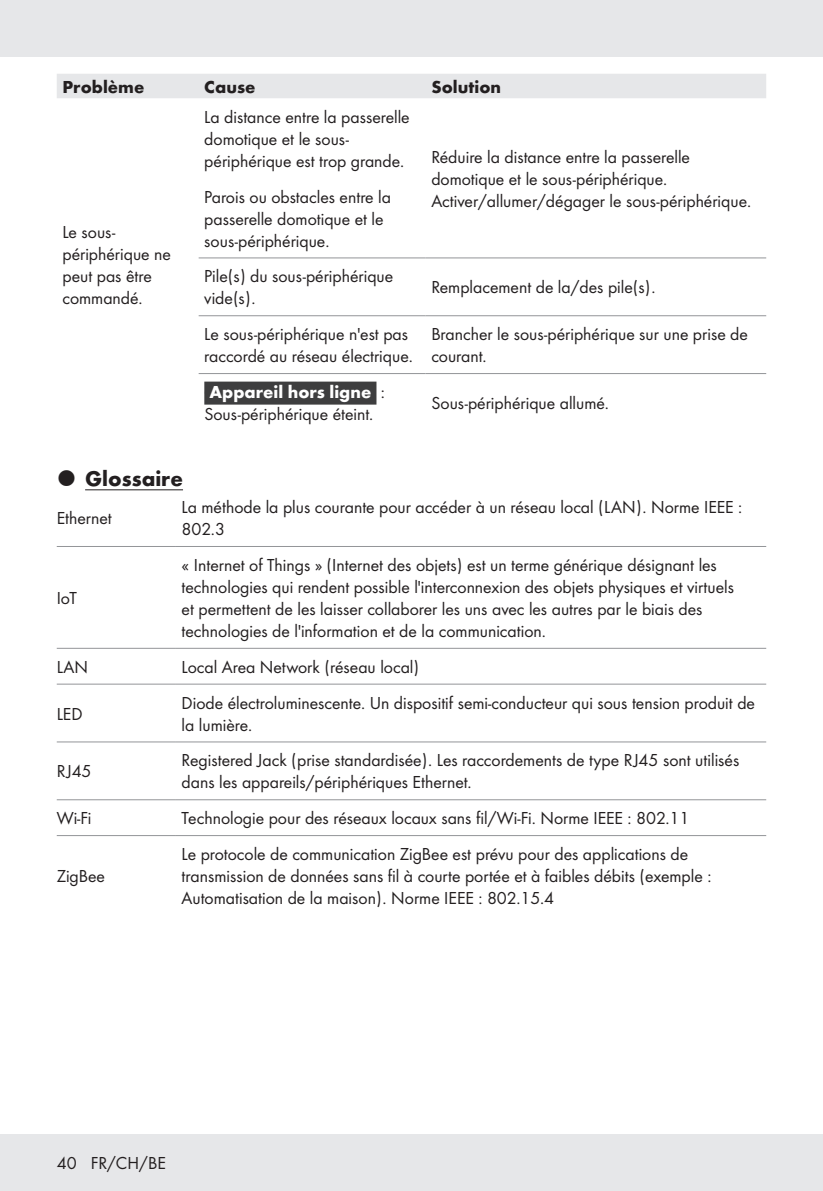
<style>
.page{position:relative;width:823px;height:1191px;background:#fff}
.page>*{position:absolute;margin:0;border:0;box-sizing:border-box;transform-origin:0 0}
.t1{font:700 22px "Futura";color:#231f20}
.t2{font:18px/22px "Futura Boo";color:#231f20}
.t3{font:700 18px "Futura";color:#231f20}
.t4{font:700 18px "Futura";color:#fff}
.s1{color:#3e3e3f}
.s2{font-family:"Futura Boo";font-weight:400;color:#231f20}
</style>
<div class="page">
<div style="left:0;top:1134px;width:822px;height:57px;background:#e6e7e9"></div>
<div style="left:0;top:0;width:822px;height:57px;background:#e6e7e9"></div>
<hr style="left:85px;top:489px;width:98px;height:1px;background:#231f20">
<div style="left:57px;top:74px;width:708px;height:24px;background:#e6e7e9"></div>
<hr style="left:198px;top:257px;width:227px;height:1px;background:#939598">
<hr style="left:425px;top:257px;width:340px;height:1px;background:#939598">
<hr style="left:198px;top:315px;width:227px;height:1px;background:#939598">
<hr style="left:425px;top:315px;width:340px;height:1px;background:#939598">
<hr style="left:198px;top:373px;width:227px;height:1px;background:#939598">
<hr style="left:425px;top:373px;width:340px;height:1px;background:#939598">
<div style="left:204px;top:381px;width:172px;height:23px;background:#3e3e3f"></div>
<hr style="left:176px;top:546px;width:589px;height:1px;background:#939598">
<hr style="left:176px;top:648px;width:589px;height:1px;background:#939598">
<hr style="left:176px;top:683px;width:589px;height:1px;background:#939598">
<hr style="left:176px;top:741px;width:589px;height:1px;background:#939598">
<hr style="left:176px;top:799px;width:589px;height:1px;background:#939598">
<hr style="left:176px;top:835px;width:589px;height:1px;background:#939598">
<hr style="left:57px;top:546px;width:119px;height:1px;background:#939598">
<hr style="left:57px;top:648px;width:119px;height:1px;background:#939598">
<hr style="left:57px;top:683px;width:119px;height:1px;background:#939598">
<hr style="left:57px;top:741px;width:119px;height:1px;background:#939598">
<hr style="left:57px;top:799px;width:119px;height:1px;background:#939598">
<hr style="left:57px;top:835px;width:119px;height:1px;background:#939598">
<p class="t3" style="left:62px;top:73px;width:83px">Problème</p>
<p class="t3" style="left:204px;top:73px;width:53px">Cause</p>
<p class="t3" style="left:431px;top:73px;width:71px">Solution</p>
<p class="t2" style="left:62px;top:220px;width:110px">Le sous&shy;périphérique ne peut pas être commandé.</p>
<p class="t2" style="left:204px;top:105px;width:207px">La distance entre la passerelle domotique et le sous&shy;périphérique est trop grande.</p>
<p class="t2" style="left:431px;top:145px;width:321px">Réduire la distance entre la passerelle domotique et le sous-périphérique.<br>Activer/allumer/dégager le sous-périphérique.</p>
<p class="t2" style="left:204px;top:185px;width:188px">Parois ou obstacles entre la passerelle domotique et le sous-périphérique.</p>
<p class="t2" style="left:204px;top:264px;width:190px">Pile(s) du sous-périphérique vide(s).</p>
<p class="t2" style="left:431px;top:275px;width:225px">Remplacement de la/des pile(s).</p>
<p class="t2" style="left:204px;top:322px;width:210px">Le sous-périphérique n'est pas raccordé au réseau électrique.</p>
<p class="t2" style="left:431px;top:322px;width:318px">Brancher le sous-périphérique sur une prise de courant.</p>
<p class="t4" style="left:204px;top:379px;width:182px"><span class="s1">{</span>Appareil hors ligne<span class="s1">}</span> <span class="s2">:</span></p>
<p class="t2" style="left:204px;top:402px;width:170px">Sous-périphérique éteint.</p>
<p class="t2" style="left:431px;top:391px;width:179px">Sous-périphérique allumé.</p>
<p class="t1" style="left:85px;top:462px;width:99px">Glossaire</p>
<p class="t2" style="left:57px;top:506px;width:56px">Ethernet</p>
<p class="t2" style="left:181px;top:495px;width:562px">La méthode la plus courante pour accéder à un réseau local (LAN). Norme IEEE :<br>802.3</p>
<p class="t2" style="left:57px;top:586px;width:22px">IoT</p>
<p class="t2" style="left:181px;top:553px;width:553px">« Internet of Things » (Internet des objets) est un terme générique désignant les technologies qui rendent possible l'interconnexion des objets physiques et virtuels et permettent de les laisser collaborer les uns avec les autres par le biais des technologies de l'information et de la communication.</p>
<p class="t2" style="left:57px;top:655px;width:33px">LAN</p>
<p class="t2" style="left:181px;top:655px;width:239px">Local Area Network (réseau local)</p>
<p class="t2" style="left:57px;top:701px;width:27px">LED</p>
<p class="t2" style="left:181px;top:690px;width:574px">Diode électroluminescente. Un dispositif semi-conducteur qui sous tension produit de la lumière.</p>
<p class="t2" style="left:57px;top:759px;width:36px">RJ45</p>
<p class="t2" style="left:181px;top:748px;width:559px">Registered Jack (prise standardisée). Les raccordements de type RJ45 sont utilisés dans les appareils/périphériques Ethernet.</p>
<p class="t2" style="left:57px;top:806px;width:36px">Wi-Fi</p>
<p class="t2" style="left:181px;top:806px;width:509px">Technologie pour des réseaux locaux sans fil/Wi-Fi. Norme IEEE : 802.11</p>
<p class="t2" style="left:57px;top:864px;width:50px">ZigBee</p>
<p class="t2" style="left:181px;top:842px;width:531px">Le protocole de communication ZigBee est prévu pour des applications de transmission de données sans fil à courte portée et à faibles débits (exemple :<br>Automatisation de la maison). Norme IEEE : 802.15.4</p>
<p class="t2" style="left:57px;top:1151px;width:111px">40 FR/CH/BE</p>
</div>
